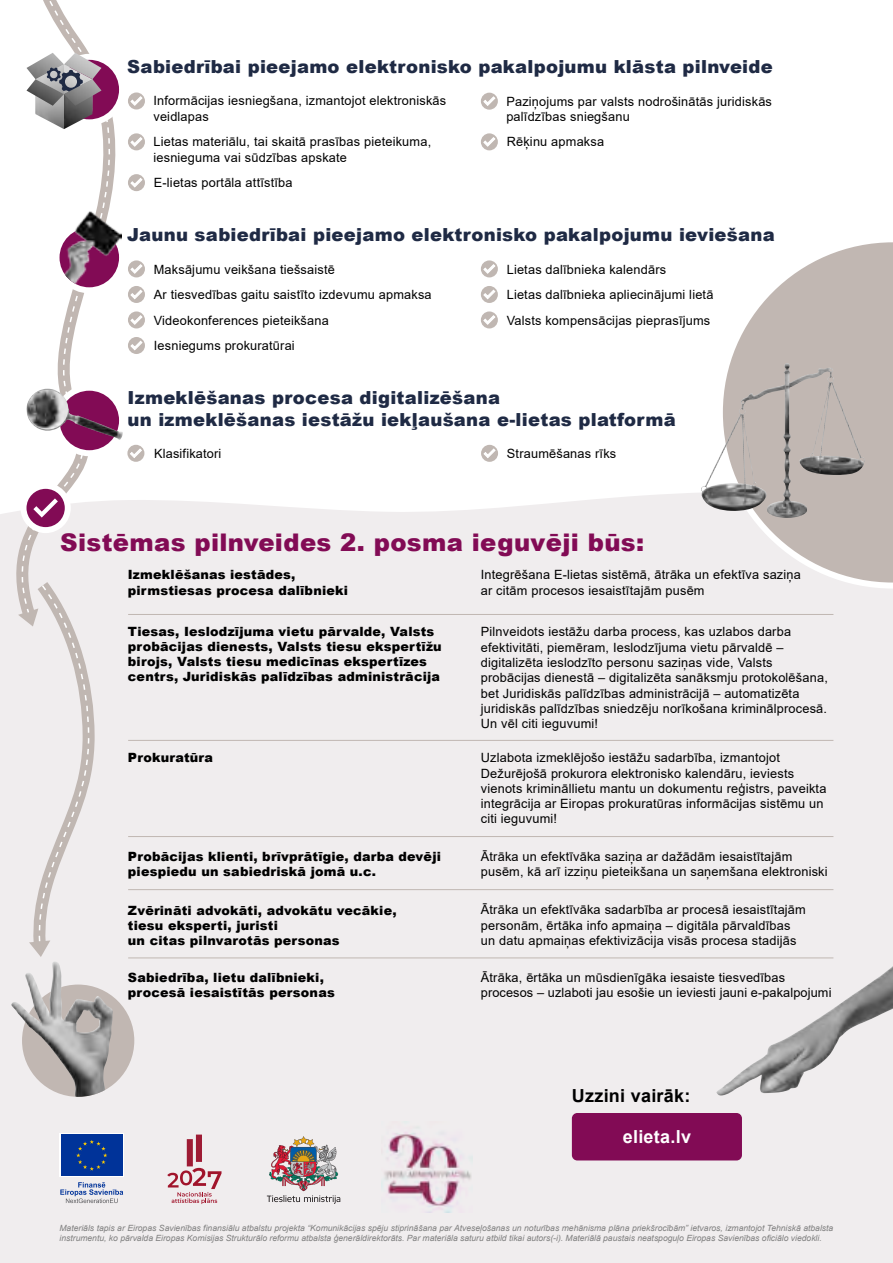
<style>
.page{position:relative;width:893px;height:1263px;background:#fff}
.page>*{position:absolute;margin:0;border:0;box-sizing:border-box;transform-origin:0 0}
.t1{font:900 24.3px "Arial";letter-spacing:.015em;color:#820b55}
.t2{font:900 18px/21.6px "Arial";letter-spacing:.015em;color:#1f2a44}
.t3{font:700 18px "Arial";letter-spacing:.015em;color:#000}
.t4{font:700 18px "Arial";letter-spacing:.015em;color:#fff}
.t5{font:12.75px/15.3px "Arial";letter-spacing:.015em;color:#000}
.t6{font:900 12.75px/15px "Arial";letter-spacing:.015em;color:#000}
.t7{font:italic 8.55px/10.2px "Arial";color:#808080}
</style>
<div class="page">
<div style="left:0;top:545px;width:893px;height:718px;background:#f0edee"></div>
<svg style="left:60px;top:1134px;width:64px;height:43px"></svg>
<div style="left:61px;top:1135px;width:62px;height:41px;background:#039"></div>
<svg style="left:76px;top:1140px;width:31px;height:31px"></svg>
<svg style="left:60px;top:1182px;width:63px;height:21px"></svg>
<svg style="left:167px;top:1168px;width:55px;height:36px"></svg>
<div style="left:187px;top:1139px;width:6px;height:27px;background:#9e1b34"></div>
<div style="left:196px;top:1134px;width:6px;height:28px;background:#9e1b34"></div>
<img style="left:267px;top:1136px;width:73px;height:68px">
<img style="left:382px;top:1127px;width:91px;height:85px">
<svg style="left:129px;top:490px;width:705px;height:125px"></svg>
<svg style="left:0;top:0;width:129px;height:593px"></svg>
<div style="left:127px;top:445px;width:17px;height:17px;background:#c0b7b2;border-radius:50%"></div>
<div style="left:481px;top:445px;width:17px;height:17px;background:#c0b7b2;border-radius:50%"></div>
<svg style="left:484px;top:449px;width:11px;height:9px"></svg>
<svg style="left:717px;top:242px;width:176px;height:346px;fill:#c1b7b2"></svg>
<div style="left:572px;top:1113px;width:170px;height:47px;background:#820b55;border-radius:5px"></div>
<hr style="left:128px;top:614px;width:705px;height:1px;background:#c0b7b2">
<hr style="left:128px;top:740px;width:705px;height:1px;background:#c0b7b2">
<hr style="left:128px;top:836px;width:705px;height:1px;background:#c0b7b2">
<hr style="left:128px;top:889px;width:705px;height:1px;background:#c0b7b2">
<hr style="left:128px;top:958px;width:705px;height:1px;background:#c0b7b2">
<div style="left:481px;top:93px;width:17px;height:17px;background:#c0b7b2;border-radius:50%"></div>
<svg style="left:483px;top:97px;width:12px;height:9px"></svg>
<div style="left:128px;top:174px;width:17px;height:17px;background:#c0b7b2;border-radius:50%"></div>
<svg style="left:131px;top:178px;width:11px;height:9px"></svg>
<div style="left:128px;top:92px;width:17px;height:17px;background:#c0b7b2;border-radius:50%"></div>
<svg style="left:131px;top:96px;width:11px;height:10px"></svg>
<div style="left:128px;top:133px;width:17px;height:17px;background:#c0b7b2;border-radius:50%"></div>
<svg style="left:131px;top:137px;width:11px;height:10px"></svg>
<div style="left:481px;top:133px;width:17px;height:17px;background:#c0b7b2;border-radius:50%"></div>
<svg style="left:483px;top:137px;width:12px;height:10px"></svg>
<div style="left:128px;top:260px;width:17px;height:17px;background:#c0b7b2;border-radius:50%"></div>
<svg style="left:131px;top:264px;width:11px;height:10px"></svg>
<div style="left:128px;top:337px;width:17px;height:17px;background:#c0b7b2;border-radius:50%"></div>
<svg style="left:131px;top:341px;width:11px;height:9px"></svg>
<div style="left:481px;top:260px;width:17px;height:17px;background:#c0b7b2;border-radius:50%"></div>
<svg style="left:483px;top:264px;width:12px;height:10px"></svg>
<div style="left:481px;top:286px;width:17px;height:17px;background:#c0b7b2;border-radius:50%"></div>
<svg style="left:483px;top:290px;width:12px;height:9px"></svg>
<div style="left:481px;top:311px;width:17px;height:17px;background:#c0b7b2;border-radius:50%"></div>
<svg style="left:483px;top:315px;width:12px;height:10px"></svg>
<div style="left:128px;top:286px;width:17px;height:17px;background:#c0b7b2;border-radius:50%"></div>
<svg style="left:131px;top:290px;width:11px;height:9px"></svg>
<div style="left:128px;top:311px;width:17px;height:17px;background:#c0b7b2;border-radius:50%"></div>
<svg style="left:131px;top:315px;width:11px;height:10px"></svg>
<div style="left:22px;top:984px;width:112px;height:113px;background:#c1b7b2;border-radius:50%"></div>
<img style="left:11px;top:962px;width:95px;height:135px">
<svg style="left:54px;top:385px;width:88px;height:73px"></svg>
<svg style="left:21px;top:483px;width:50px;height:50px"></svg>
<svg style="left:54px;top:222px;width:71px;height:71px"></svg>
<img style="left:716px;top:966px;width:177px;height:130px">
<img style="left:725px;top:364px;width:61px;height:82px">
<img style="left:60px;top:228px;width:59px;height:59px;border-radius:30px">
<img style="left:71px;top:210px;width:50px;height:45px">
<img style="left:26px;top:391px;width:97px;height:49px">
<img style="left:27px;top:390px;width:41px;height:39px">
<img style="left:36px;top:106px;width:56px;height:23px">
<img style="left:27px;top:53px;width:74px;height:53px">
<svg style="left:47px;top:54px;width:78px;height:71px"></svg>
<svg style="left:18px;top:569px;width:71px;height:388px"></svg>
<h2 class="t2" style="left:127px;top:55px;width:647px">Sabiedrībai pieejamo elektronisko pakalpojumu klāsta pilnveide</h2>
<p class="t5" style="left:506px;top:93px;width:267px">Paziņojums par valsts nodrošinātās juridiskās palīdzības sniegšanu</p>
<p class="t5" style="left:153px;top:93px;width:294px">Informācijas iesniegšana, izmantojot elektroniskās veidlapas</p>
<p class="t5" style="left:153px;top:134px;width:279px">Lietas materiālu, tai skaitā prasības pieteikuma, iesnieguma vai sūdzības apskate</p>
<p class="t5" style="left:507px;top:134px;width:99px">Rēķinu apmaksa</p>
<p class="t5" style="left:154px;top:175px;width:140px">E-lietas portāla attīstība</p>
<h2 class="t2" style="left:127px;top:223px;width:649px">Jaunu sabiedrībai pieejamo elektronisko pakalpojumu ieviešana</h2>
<p class="t5" style="left:154px;top:261px;width:183px">Maksājumu veikšana tiešsaistē</p>
<p class="t5" style="left:507px;top:256px;width:208px;line-height:25.5px">Lietas dalībnieka kalendārs<br>Lietas dalībnieka apliecinājumi lietā<br>Valsts kompensācijas pieprasījums</p>
<p class="t5" style="left:154px;top:282px;width:279px;line-height:25.5px">Ar tiesvedības gaitu saistīto izdevumu apmaksa<br>Videokonferences pieteikšana</p>
<p class="t5" style="left:154px;top:338px;width:142px">Iesniegums prokuratūrai</p>
<h2 class="t2" style="left:128px;top:386px;width:550px">Izmeklēšanas procesa digitalizēšana<br>un izmeklēšanas iestāžu iekļaušana e-lietas platformā</h2>
<p class="t5" style="left:154px;top:446px;width:69px">Klasifikatori</p>
<p class="t5" style="left:507px;top:446px;width:111px">Straumēšanas rīks</p>
<h1 class="t1" style="left:60px;top:524px;width:585px">Sistēmas pilnveides 2. posma ieguvēji būs:</h1>
<p class="t5" style="left:481px;top:567px;width:322px">Integrēšana E-lietas sistēmā, ātrāka un efektīva saziņa ar citām procesos iesaistītajām pusēm</p>
<p class="t6" style="left:128px;top:567px;width:222px">Izmeklēšanas iestādes, pirmstiesas procesa dalībnieki</p>
<p class="t6" style="left:128px;top:624px;width:315px">Tiesas, Ieslodzījuma vietu pārvalde, Valsts probācijas dienests, Valsts tiesu ekspertīžu birojs, Valsts tiesu medicīnas ekspertīzes centrs, Juridiskās palīdzības administrācija</p>
<p class="t5" style="left:481px;top:624px;width:348px">Pilnveidots iestāžu darba process, kas uzlabos darba efektivitāti, piemēram, Ieslodzījuma vietu pārvaldē – digitalizēta ieslodzīto personu saziņas vide, Valsts probācijas dienestā – digitalizēta sanāksmju protokolēšana, bet Juridiskās palīdzības administrācijā – automatizēta juridiskās palīdzības sniedzēju norīkošana kriminālprocesā.<br>Un vēl citi ieguvumi!</p>
<p class="t6" style="left:128px;top:750px;width:87px">Prokuratūra</p>
<p class="t5" style="left:481px;top:750px;width:347px">Uzlabota izmeklējošo iestāžu sadarbība, izmantojot Dežurējošā prokurora elektronisko kalendāru, ieviests vienots krimināllietu mantu un dokumentu reģistrs, paveikta integrācija ar Eiropas prokuratūras informācijas sistēmu un citi ieguvumi!</p>
<p class="t6" style="left:128px;top:848px;width:315px">Probācijas klienti, brīvprātīgie, darba devēji piespiedu un sabiedriskā jomā u.c.</p>
<p class="t5" style="left:481px;top:849px;width:348px">Ātrāka un efektīvāka saziņa ar dažādām iesaistītajām pusēm, kā arī izziņu pieteikšana un saņemšana elektroniski</p>
<p class="t6" style="left:128px;top:902px;width:270px">Zvērināti advokāti, advokātu vecākie, tiesu eksperti, juristi<br>un citas pilnvarotās personas</p>
<p class="t5" style="left:481px;top:902px;width:326px">Ātrāka un efektīvāka sadarbība ar procesā iesaistītajām personām, ērtāka info apmaiņa – digitāla pārvaldības un datu apmaiņas efektivizācija visās procesa stadijās</p>
<p class="t6" style="left:128px;top:969px;width:208px">Sabiedrība, lietu dalībnieki, procesā iesaistītās personas</p>
<p class="t5" style="left:481px;top:970px;width:352px">Ātrāka, ērtāka un mūsdienīgāka iesaiste tiesvedības procesos – uzlaboti jau esošie un ieviesti jauni e-pakalpojumi</p>
<h2 class="t3" style="left:572px;top:1083px;width:120px">Uzzini vairāk:</h2>
<h2 class="t4" style="left:623px;top:1124px;width:70px">elieta.lv</h2>
<p class="t7" style="left:60px;top:1223px;width:775px">Materiāls tapis ar Eiropas Savienības finansiālu atbalstu projekta “Komunikācijas spēju stiprināšana par Atveseļošanas un noturības mehānisma plāna priekšrocībām” ietvaros, izmantojot Tehniskā atbalsta instrumentu, ko pārvalda Eiropas Komisijas Strukturālo reformu atbalsta ģenerāldirektorāts. Par materiāla saturu atbild tikai autors(-i). Materiālā paustais neatspoguļo Eiropas Savienības oficiālo viedokli.</p>
</div>
